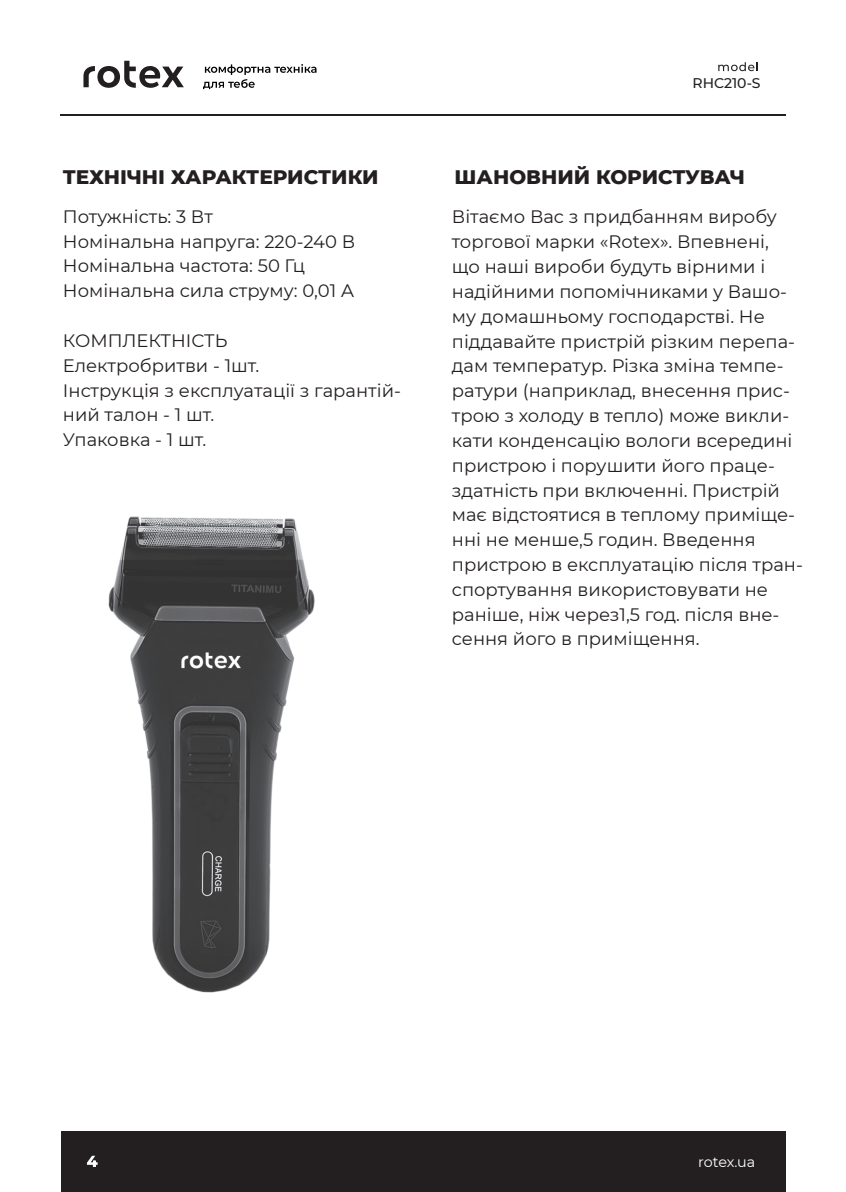
<style>
.page{position:relative;width:846px;height:1192px;background:#fff}
.page>*{position:absolute;margin:0;border:0;box-sizing:border-box;transform-origin:0 0}
.t1{font:800 20px "Montserrat";color:#231f20}
.t2{font:18px/24.8px "Montserrat";color:#231f20}
.t3{font:14.4px "Montserrat";letter-spacing:-.015em;color:#fff}
.t4{font:500 14px "Montserrat";color:#231f20}
</style>
<div class="page">
<div style="left:61px;top:1131px;width:724px;height:60px;background:#231f20"></div>
<hr style="left:60px;top:114px;width:726px;height:1px;background:#231f20">
<svg style="left:87px;top:1155px;width:11px;height:12px"></svg>
<svg style="left:83px;top:61px;width:101px;height:27px"></svg>
<svg style="left:203px;top:64px;width:113px;height:25px"></svg>
<svg style="left:718px;top:62px;width:40px;height:9px"></svg>
<img style="left:108px;top:517px;width:206px;height:476px">
<p class="t1" style="left:63px;top:162px;width:317px">ТЕХНІЧНІ ХАРАКТЕРИСТИКИ</p>
<p class="t2" style="left:63px;top:203px;width:294px">Потужність: 3 Вт<br>Номінальна напруга: 220-240 В<br>Номінальна частота: 50 Гц<br>Номінальна сила струму: 0,01 A</p>
<p class="t2" style="left:63px;top:327px;width:339px">КОМПЛЕКТНІСТЬ<br>Електробритви - 1шт.<br>Інструкція з експлуатації з гарантій&shy;ний талон - 1 шт.<br>Упаковка - 1 шт.</p>
<p class="t4" style="left:692px;top:73px;width:70px">RHC210-S</p>
<p class="t1" style="left:454px;top:162px;width:292px">ШАНОВНИЙ КОРИСТУВАЧ</p>
<p class="t2" style="left:452px;top:204px;width:352px">Вітаємо Вас з придбанням виробу торгової марки «Rotex». Впевнені,<br>що наші вироби будуть вірними і надійними попомічниками у Вашо&shy;му домашньому господарстві. Не піддавайте пристрій різким перепа&shy;дам температур. Різка зміна темпе&shy;ратури (наприклад, внесення прис&shy;трою з холоду в тепло) може викли&shy;кати конденсацію вологи всередині пристрою і порушити його праце&shy;здатність при включенні. Пристрій має відстоятися в теплому приміще&shy;нні не менше,5 годин. Введення пристрою в експлуатацію після тран&shy;спортування використовувати не раніше, ніж через1,5 год. після вне&shy;сення його в приміщення.</p>
<p class="t3" style="left:698px;top:1152px;width:59px">rotex.ua</p>
</div>
